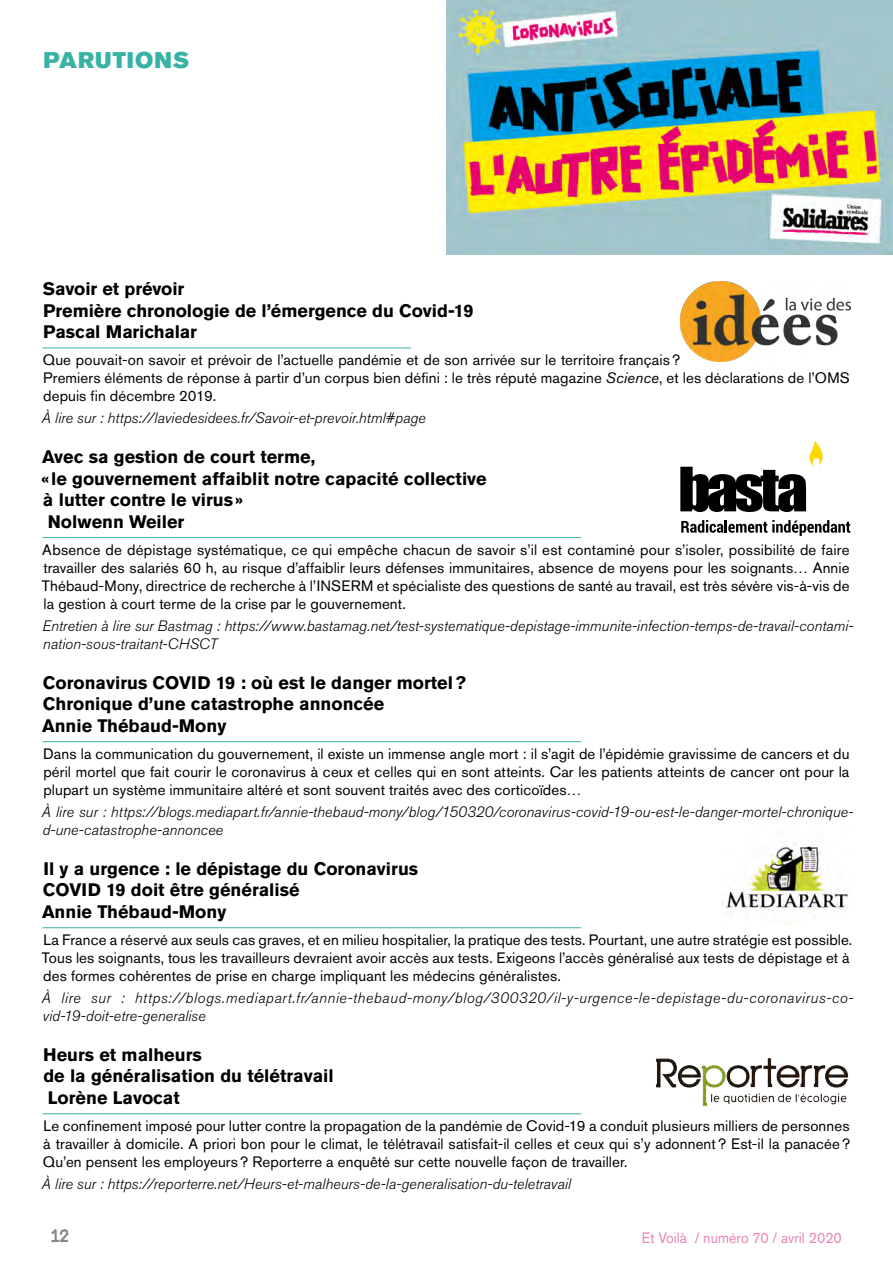
<style>
.page{position:relative;width:893px;height:1263px;background:#fff}
.page>*{position:absolute;margin:0;border:0;box-sizing:border-box;transform-origin:0 0}
.t1{font:22.5px "Akzidenz Grotesk Std Super";letter-spacing:.05em;color:#38b3a3}
.t2{font:700 18px/21.6px "Akzidenz Grotesk Std";color:#000}
.t3{font:15px/18px "Akzidenz Grotesk Std";letter-spacing:.005em;color:#000;text-align:justify}
.t4{font:italic 300 15px/18px "Akzidenz Grotesk Std";letter-spacing:.005em;color:#000}
.t5{font:italic 300 15px/18px "Akzidenz Grotesk Std";letter-spacing:.04em;color:#000}
.t6{font:15px "Akzidenz Grotesk Std";color:#e883b6;scale:.95 1}
.t7{font:15px "Scotchlidaires";color:#878787}
.s1{font-style:italic}
</style>
<div class="page">
<hr style="left:43px;top:348px;width:368px;height:1px;background:#38b3a3">
<hr style="left:43px;top:537px;width:538px;height:1px;background:#38b3a3">
<hr style="left:43px;top:741px;width:538px;height:1px;background:#38b3a3">
<hr style="left:43px;top:927px;width:538px;height:1px;background:#38b3a3">
<hr style="left:43px;top:1113px;width:538px;height:1px;background:#38b3a3">
<img style="left:680px;top:281px;width:170px;height:81px">
<svg style="left:681px;top:520px;width:169px;height:16px"></svg>
<svg style="left:680px;top:441px;width:143px;height:71px"></svg>
<img style="left:656px;top:1058px;width:193px;height:49px">
<img style="left:725px;top:843px;width:123px;height:82px">
<img style="left:446px;top:0;width:447px;height:254px">
<h1 class="t1" style="left:43px;top:47px;width:147px">PARUTIONS</h1>
<p class="t2" style="left:43px;top:278px;width:432px">Savoir et prévoir<br>Première chronologie de l’émergence du Covid-19<br>Pascal Marichalar</p>
<p class="t3" style="left:43px;top:351px;width:808px;text-align:left">Que pouvait-on savoir et prévoir de l’actuelle pandémie et de son arrivée sur le territoire français?<br>Premiers éléments de réponse à partir d’un corpus bien défini : le très réputé magazine <span class="s1">Science</span>, et les déclarations de l’OMS depuis fin décembre 2019.</p>
<p class="t4" style="left:42px;top:409px;width:386px">À lire sur : https://laviedesidees.fr/Savoir-et-prevoir.html#page</p>
<p class="t2" style="left:42px;top:446px;width:274px">Avec sa gestion de court terme,</p>
<p class="t2" style="left:41px;top:467px;width:447px">« le gouvernement affaiblit notre capacité collective</p>
<p class="t2" style="left:43px;top:489px;width:201px">à lutter contre le virus»</p>
<p class="t2" style="left:48px;top:511px;width:138px">Nolwenn Weiler</p>
<p class="t3" style="left:42px;top:540px;width:809px">Absence de dépistage systématique, ce qui empêche chacun de savoir s’il est contaminé pour s’isoler, possibilité de faire travailler des salariés 60 h, au risque d’affaiblir leurs défenses immunitaires, absence de moyens pour les soignants… Annie Thébaud-Mony, directrice de recherche à l’INSERM et spécialiste des questions de santé au travail, est très sévère vis-à-vis de la gestion à court terme de la crise par le gouvernement.</p>
<p class="t4" style="left:42px;top:617px;width:813px">Entretien à lire sur Bastmag : https://www.bastamag.net/test-systematique-depistage-immunite-infection-temps-de-travail-contami&shy;nation-sous-traitant-CHSCT</p>
<p class="t2" style="left:42px;top:672px;width:425px">Coronavirus COVID 19 : où est le danger mortel?<br>Chronique d’une catastrophe annoncée<br>Annie Thébaud-Mony</p>
<p class="t3" style="left:43px;top:744px;width:808px">Dans la communication du gouvernement, il existe un immense angle mort : il s’agit de l’épidémie gravissime de cancers et du péril mortel que fait courir le coronavirus à ceux et celles qui en sont atteints. Car les patients atteints de cancer ont pour la plupart un système immunitaire altéré et sont souvent traités avec des corticoïdes…</p>
<p class="t4" style="left:42px;top:803px;width:813px">À lire sur : https://blogs.mediapart.fr/annie-thebaud-mony/blog/150320/coronavirus-covid-19-ou-est-le-danger-mortel-chronique&shy;d-une-catastrophe-annoncee</p>
<p class="t2" style="left:42px;top:858px;width:377px">Il y a urgence : le dépistage du Coronavirus<br>COVID 19 doit être généralisé<br>Annie Thébaud-Mony</p>
<p class="t3" style="left:42px;top:931px;width:812px;text-align:left">La France a réservé aux seuls cas graves, et en milieu hospitalier, la pratique des tests. Pourtant, une autre stratégie est possible.<br>Tous les soignants, tous les travailleurs devraient avoir accès aux tests. Exigeons l’accès généralisé aux tests de dépistage et à des formes cohérentes de prise en charge impliquant les médecins généralistes.</p>
<p class="t5" style="left:42px;top:989px;width:813px">À lire sur : https://blogs.mediapart.fr/annie-thebaud-mony/blog/300320/il-y-urgence-le-depistage-du-coronavirus-co&shy;vid-19-doit-etre-generalise</p>
<p class="t2" style="left:43px;top:1044px;width:292px">Heurs et malheurs<br>de la généralisation du télétravail<br>Lorène Lavocat</p>
<p class="t3" style="left:43px;top:1117px;width:809px">Le confinement imposé pour lutter contre la propagation de la pandémie de Covid-19 a conduit plusieurs milliers de personnes à travailler à domicile. A priori bon pour le climat, le télétravail satisfait-il celles et ceux qui s’y adonnent? Est-il la panacée?<br>Qu’en pensent les employeurs? Reporterre a enquêté sur cette nouvelle façon de travailler.</p>
<p class="t4" style="left:42px;top:1175px;width:531px">À lire sur : https://reporterre.net/Heurs-et-malheurs-de-la-generalisation-du-teletravail</p>
<p class="t7" style="left:51px;top:1226px;width:19px">12</p>
<p class="t6" style="left:642px;top:1228px;width:212px">Et Voilà / numéro 70 / avril 2020</p>
</div>
